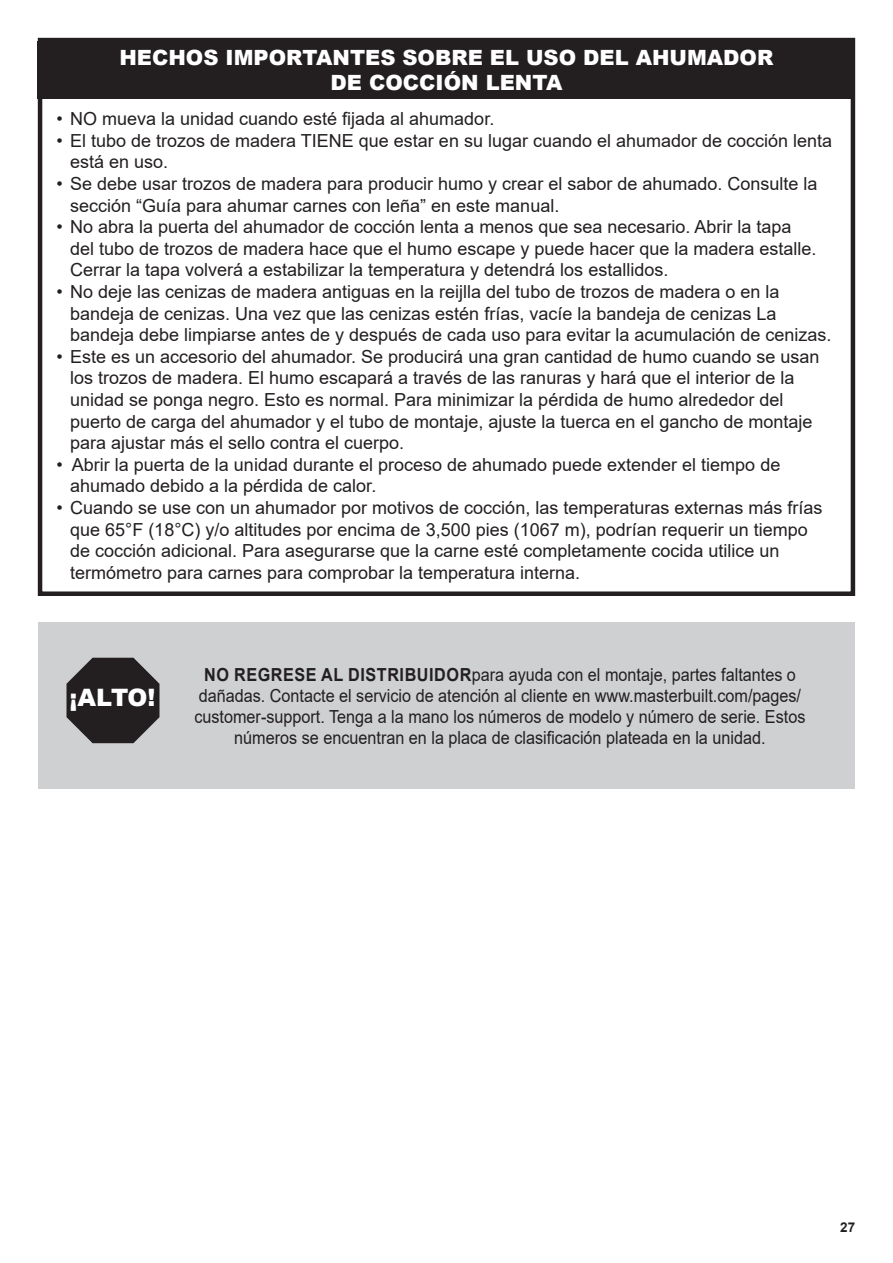
<style>
.page{position:relative;width:893px;height:1263px;background:#fff}
.page>*{position:absolute;margin:0;border:0;box-sizing:border-box;transform-origin:0 0}
.t1{font:900 24px "Arial";color:#fff}
.t2{font:900 21px/25.2px "Arial";color:#fff;text-align:center}
.t3{font:18px/21.6px "Arial";color:#231f20}
.t4{font:18px/21px "Arial";color:#231f20;text-align:center;scale:.9 1}
.t5{font:700 13.5px "Arial";color:#231f20}
.s1{font-weight:700}
</style>
<div class="page">
<div style="left:38px;top:622px;width:817px;height:166px;background:#cfd0d2"></div>
<svg style="left:66px;top:657px;width:94px;height:87px"></svg>
<div style="left:38px;top:38px;width:817px;height:558px;border:4px solid #231f20"></div>
<div style="left:38px;top:41px;width:817px;height:58px;background:#231f20"></div>
<p class="t2" style="left:119px;top:44px;width:655px">HECHOS IMPORTANTES SOBRE EL USO DEL AHUMADOR<br>DE COCCIÓN LENTA</p>
<p class="t3" style="left:57px;top:108px;width:439px">• NO mueva la unidad cuando esté fijada al ahumador.</p>
<p class="t3" style="left:70px;top:130px;width:764px;text-indent:-14px">• El tubo de trozos de madera TIENE que estar en su lugar cuando el ahumador de cocción lenta está en uso.</p>
<p class="t3" style="left:70px;top:173px;width:749px;text-indent:-14px">• Se debe usar trozos de madera para producir humo y crear el sabor de ahumado. Consulte la sección “Guía para ahumar carnes con leña” en este manual.</p>
<p class="t3" style="left:70px;top:216px;width:748px;text-indent:-14px">• No abra la puerta del ahumador de cocción lenta a menos que sea necesario. Abrir la tapa del tubo de trozos de madera hace que el humo escape y puede hacer que la madera estalle.<br>Cerrar la tapa volverá a estabilizar la temperatura y detendrá los estallidos.</p>
<p class="t3" style="left:70px;top:281px;width:763px;text-indent:-14px">• No deje las cenizas de madera antiguas en la reijlla del tubo de trozos de madera o en la bandeja de cenizas. Una vez que las cenizas estén frías, vacíe la bandeja de cenizas La bandeja debe limpiarse antes de y después de cada uso para evitar la acumulación de cenizas.</p>
<p class="t3" style="left:70px;top:346px;width:751px;text-indent:-14px">• Este es un accesorio del ahumador. Se producirá una gran cantidad de humo cuando se usan los trozos de madera. El humo escapará a través de las ranuras y hará que el interior de la unidad se ponga negro. Esto es normal. Para minimizar la pérdida de humo alrededor del puerto de carga del ahumador y el tubo de montaje, ajuste la tuerca en el gancho de montaje para ajustar más el sello contra el cuerpo.</p>
<p class="t3" style="left:70px;top:454px;width:712px;text-indent:-14px">• Abrir la puerta de la unidad durante el proceso de ahumado puede extender el tiempo de ahumado debido a la pérdida de calor.</p>
<p class="t3" style="left:70px;top:497px;width:754px;text-indent:-14px">• Cuando se use con un ahumador por motivos de cocción, las temperaturas externas más frías que 65°F (18°C) y/o altitudes por encima de 3,500 pies (1067 m), podrían requerir un tiempo de cocción adicional. Para asegurarse que la carne esté completamente cocida utilice un termómetro para carnes para comprobar la temperatura interna.</p>
<p class="t1" style="left:70px;top:680px;width:87px">¡ALTO!</p>
<p class="t4" style="left:194px;top:664px;width:680px"><span class="s1">NO REGRESE AL DISTRIBUIDOR</span>para ayuda con el montaje, partes faltantes o dañadas. Contacte el servicio de atención al cliente en www.masterbuilt.com/pages/ customer-support. Tenga a la mano los números de modelo y número de serie. Estos números se encuentran en la placa de clasificación plateada en la unidad.</p>
<p class="t5" style="left:840px;top:1218px;width:17px">27</p>
</div>
